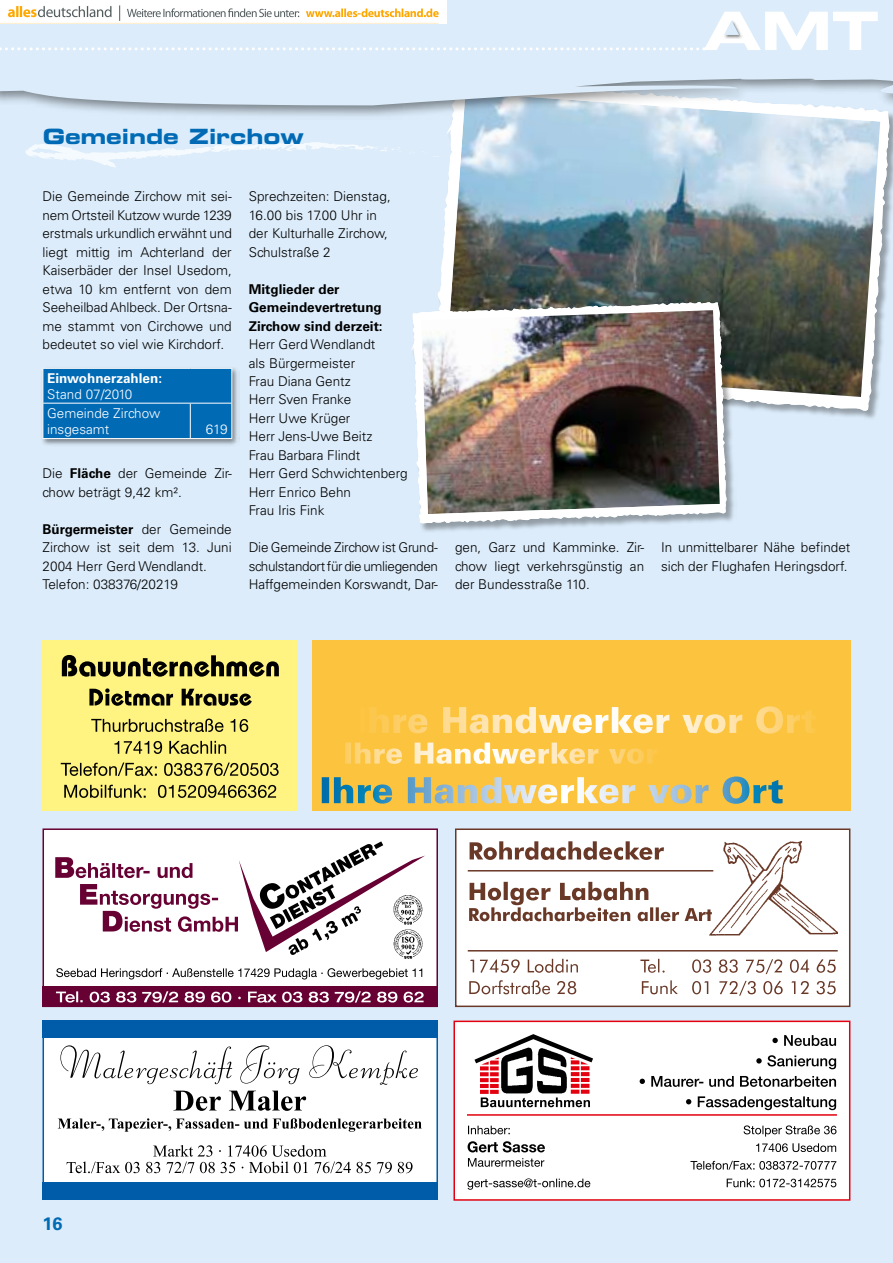
<style>
.page{position:relative;width:893px;height:1263px;background:#dcecfa}
.page>*{position:absolute;margin:0;border:0;box-sizing:border-box;transform-origin:0 0}
.t1{font:21px "Eurostile Bold Extended Two";color:#006ab5}
.t2{font:700 18px "Univers";color:#006ab5}
.t3{font:300 13.5px/18.5px "Univers";color:#000}
.t4{font:700 13.5px/18.5px "Univers";color:#000}
.t5{font:300 13.5px/19.2px "Univers";color:#fff}
.t6{font:700 13.5px "Univers";color:#fff}
.s1{font-weight:700}
</style>
<div class="page">
<svg style="left:438px;top:120px;width:452px;height:291px"></svg>
<img style="left:446px;top:120px;width:434px;height:277px">
<div style="left:411px;top:301px;width:325px;height:232px;background:#000;opacity:.34"></div>
<svg style="left:411px;top:302px;width:316px;height:223px"></svg>
<img style="left:421px;top:310px;width:299px;height:204px">
<div style="left:0;top:0;width:893px;height:120px;background:#000;opacity:.45"></div>
<svg style="left:0;top:0;width:892px;height:105px"></svg>
<svg style="left:704px;top:12px;width:174px;height:38px"></svg>
<svg style="left:0;top:47px;width:698px;height:3px"></svg>
<hr style="left:892px;top:0;width:1px;height:120px;background:#000;opacity:.45">
<svg style="left:892px;top:0;width:1px;height:105px"></svg>
<div style="left:39px;top:364px;width:201px;height:82px;background:#000;opacity:.45"></div>
<div style="left:44px;top:369px;width:187px;height:69px;background:#006ab5"></div>
<hr style="left:43px;top:368px;width:147px;height:1px;background:#fff">
<hr style="left:43px;top:369px;width:1px;height:34px;background:#fff">
<hr style="left:190px;top:368px;width:42px;height:1px;background:#fff">
<hr style="left:231px;top:369px;width:1px;height:34px;background:#fff">
<hr style="left:43px;top:403px;width:147px;height:1px;background:#fff">
<hr style="left:43px;top:403px;width:1px;height:35px;background:#fff">
<hr style="left:190px;top:403px;width:42px;height:1px;background:#fff">
<hr style="left:190px;top:403px;width:1px;height:35px;background:#fff">
<hr style="left:231px;top:403px;width:1px;height:35px;background:#fff">
<hr style="left:43px;top:438px;width:189px;height:1px;background:#fff">
<svg style="left:25px;top:141px;width:423px;height:29px"></svg>
<div style="left:43px;top:1021px;width:394px;height:177px;background:#fff"></div>
<div style="left:43px;top:1020px;width:395px;height:17px;background:#005ca9"></div>
<div style="left:43px;top:1182px;width:395px;height:17px;background:#005ca9"></div>
<svg style="left:60px;top:1045px;width:358px;height:66px"></svg>
<svg style="left:58px;top:1118px;width:364px;height:14px"></svg>
<svg style="left:67px;top:1145px;width:346px;height:28px"></svg>
<div style="left:456px;top:829px;width:394px;height:177px;background:#fff"></div>
<div style="left:455px;top:828px;width:395px;height:179px;border:2px solid #693827"></div>
<hr style="left:468px;top:870px;width:245px;height:1px;background:#693827">
<hr style="left:468px;top:950px;width:370px;height:1px;background:#693827">
<img style="left:708px;top:841px;width:130px;height:95px">
<svg style="left:470px;top:841px;width:194px;height:19px"></svg>
<svg style="left:469px;top:882px;width:243px;height:39px"></svg>
<svg style="left:470px;top:959px;width:108px;height:14px"></svg>
<svg style="left:469px;top:980px;width:107px;height:14px"></svg>
<svg style="left:640px;top:959px;width:196px;height:15px"></svg>
<svg style="left:642px;top:980px;width:194px;height:16px"></svg>
<div style="left:454px;top:1021px;width:396px;height:179px;background:#fff"></div>
<div style="left:453px;top:1020px;width:397px;height:181px;border:2px solid #e3000f"></div>
<svg style="left:474px;top:1034px;width:119px;height:73px"></svg>
<hr style="left:467px;top:1114px;width:370px;height:2px;background:#e3000f">
<svg style="left:772px;top:1035px;width:64px;height:11px"></svg>
<svg style="left:756px;top:1055px;width:80px;height:14px"></svg>
<svg style="left:640px;top:1076px;width:196px;height:11px"></svg>
<svg style="left:686px;top:1096px;width:150px;height:14px"></svg>
<svg style="left:468px;top:1126px;width:42px;height:8px"></svg>
<svg style="left:468px;top:1141px;width:77px;height:11px"></svg>
<svg style="left:468px;top:1158px;width:76px;height:9px"></svg>
<svg style="left:744px;top:1125px;width:92px;height:11px"></svg>
<svg style="left:756px;top:1143px;width:80px;height:9px"></svg>
<svg style="left:690px;top:1161px;width:146px;height:9px"></svg>
<svg style="left:727px;top:1178px;width:109px;height:9px"></svg>
<svg style="left:467px;top:1178px;width:123px;height:12px"></svg>
<div style="left:43px;top:829px;width:394px;height:177px;background:#fff"></div>
<div style="left:43px;top:828px;width:395px;height:179px;border:2px solid #670033"></div>
<img style="left:399px;top:955px;width:18px;height:4px">
<div style="left:43px;top:987px;width:395px;height:20px;background:#670033"></div>
<svg style="left:55px;top:841px;width:370px;height:114px"></svg>
<svg style="left:56px;top:968px;width:366px;height:11px"></svg>
<svg style="left:56px;top:991px;width:368px;height:11px"></svg>
<div style="left:312px;top:640px;width:538px;height:170px;background:#fcc43e"></div>
<svg style="left:322px;top:776px;width:427px;height:28px"></svg>
<svg style="left:370px;top:706px;width:413px;height:27px"></svg>
<svg style="left:345px;top:742px;width:311px;height:22px"></svg>
<div style="left:43px;top:640px;width:255px;height:170px;background:#fff381"></div>
<svg style="left:62px;top:655px;width:217px;height:22px"></svg>
<svg style="left:89px;top:688px;width:163px;height:18px"></svg>
<svg style="left:91px;top:718px;width:157px;height:14px"></svg>
<svg style="left:114px;top:741px;width:112px;height:13px"></svg>
<svg style="left:61px;top:762px;width:218px;height:14px"></svg>
<svg style="left:64px;top:785px;width:212px;height:13px"></svg>
<img style="left:0;top:0;width:446px;height:24px">
<h1 class="t1" style="left:43px;top:122px;width:262px">Gemeinde Zirchow</h1>
<p class="t3" style="left:43px;top:187px;width:191px;text-align:justify">Die Gemeinde Zirchow mit sei&shy;nem Ortsteil Kutzow wurde 1239 erstmals urkundlich erwähnt und liegt mittig im Achterland der Kaiserbäder der Insel Usedom, etwa 10 km entfernt von dem Seeheilbad Ahlbeck. Der Ortsna&shy;me stammt von Circhowe und bedeutet so viel wie Kirchdorf.</p>
<p class="t6" style="left:47px;top:370px;width:116px">Einwohnerzahlen:</p>
<p class="t5" style="left:47px;top:384px;width:115px">Stand 07/2010<br>Gemeinde Zirchow</p>
<p class="t5" style="left:47px;top:420px;width:64px">insgesamt</p>
<p class="t5" style="left:206px;top:420px;width:23px">619</p>
<p class="t3" style="left:43px;top:464px;width:191px">Die <span class="s1">Fläche</span> der Gemeinde Zir&shy;chow beträgt 9,42 km².</p>
<p class="t3" style="left:43px;top:520px;width:191px"><span class="s1">Bürgermeister</span> der Gemeinde<br>Zirchow ist seit dem 13. Juni<br>2004 Herr Gerd Wendlandt.<br>Telefon: 038376/20219</p>
<p class="t3" style="left:249px;top:187px;width:144px">Sprechzeiten: Dienstag,<br>16.00 bis 17.00 Uhr in der Kulturhalle Zirchow,<br>Schulstraße 2</p>
<p class="t4" style="left:249px;top:280px;width:135px">Mitglieder der<br>Gemeindevertretung<br>Zirchow sind derzeit:</p>
<p class="t3" style="left:249px;top:335px;width:161px">Herr Gerd Wendlandt<br>als Bürgermeister<br>Frau Diana Gentz<br>Herr Sven Franke<br>Herr Uwe Krüger<br>Herr Jens-Uwe Beitz<br>Frau Barbara Flindt<br>Herr Gerd Schwichtenberg<br>Herr Enrico Behn<br>Frau Iris Fink</p>
<p class="t3" style="left:249px;top:538px;width:191px">Die Gemeinde Zirchow ist Grund-- schulstandort für die um- liegenden<br>Haffgemeinden Korswandt, Dar-</p>
<p class="t3" style="left:455px;top:538px;width:191px;text-align:justify">gen, Garz und Kamminke. Zir&shy;chow liegt verkehrsgünstig an der Bundesstraße 110.</p>
<p class="t3" style="left:661px;top:538px;width:191px">In unmittelbarer Nähe befindet sich der Flughafen Heringsdorf.</p>
<h2 class="t2" style="left:43px;top:1213px;width:10px">16</h2>
</div>
